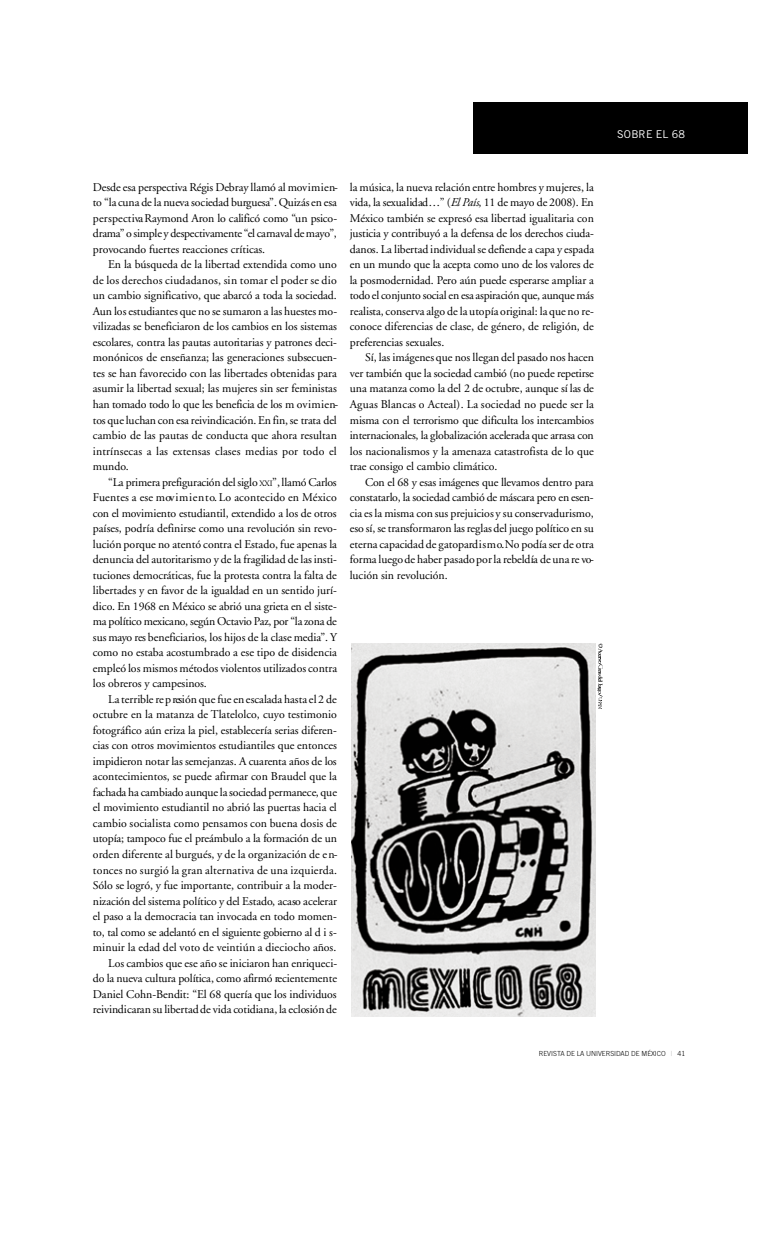
<style>
.page{position:relative;width:780px;height:1241px;background:#fff}
.page>*{position:absolute;margin:0;border:0;box-sizing:border-box;transform-origin:0 0}
.t1{font:11.88px/15.5px "Adobe Garamond";color:#000;text-align:justify}
.t2{font:10.75px "Trade Gothic";letter-spacing:.02em;color:#fff}
.t3{font:300 7px "Trade Gothic";letter-spacing:-.01em;color:#000}
.s1{font-size:8.25px}
.s2{font-style:italic}
.s3{font-weight:400;color:#bfbfbf}
</style>
<div class="page">
<div style="left:473px;top:102px;width:274px;height:52px;background:#000"></div>
<img style="left:351px;top:643px;width:244px;height:373px">
<svg style="left:597px;top:643px;width:5px;height:65px"></svg>
<p class="t2" style="left:617px;top:130px;width:69px">SOBRE EL 68</p>
<p class="t1" style="left:93px;top:180px;width:246px">Desde esa perspectiva Régis Debray llamó al mov im ie n&shy;to “la cuna de la nueva sociedad burguesa”.Quizásen esa p e rsp e c tivaRaymond Aron lo calificó como “un psico&shy;d ra m a” o simple y despectivamente “el carnaval demayo” , provocando fuertes reacciones críticas.</p>
<p class="t1" style="left:93px;top:258px;width:247px;text-align:left;text-indent:15px">En la búsqueda de la libertad extendida como uno de los derechos ciudadanos, sin tomar el poder se dio un cambio significativo, que abarcó a toda la sociedad.<br>Aun los estudiantes que no se sumaron a las huestes mo&shy;vilizadas se beneficiaron de los cambios en los sistemas e sc o la res, contra las pautas autoritarias y patrones deci&shy;monónicos de enseñanza; las generaciones subsecuen&shy;tes se han favorecido con las libertades obtenidas para asumir la libertad sexual; las mujeres sin ser feministas han tomado todo lo que les beneficia de los m ov im ie n&shy;tos que luchan con esa reivindicación. En fin,se trata del cambio de las pautas de conducta que ahora resultan intrínsecas a las extensas clases medias por todo el mundo.</p>
<p class="t1" style="left:93px;top:475px;width:246px;text-indent:15px">“La primera prefiguración delsiglo <span class="s1">X X I</span>”, llamó Carlos Fuentes a ese mov im ie n t o. Lo acontecido en México con el movimiento estudiantil, extendido a los de otros países, podría definirse como una revolución sin revo&shy;lución porque no atentó contra el Estado, fue apenas la denuncia del autoritarismo y de la fragilidad de las insti&shy;tuciones democráticas, fue la protesta contra la falta de libertades y en favor de la igualdad en un sentido jurí&shy;dico. En 1968 en México se abrió una grieta en el siste&shy;ma político mexicano, según Octavio Paz, por “la zona de sus mayo res beneficiarios, los hijos de la clase media”. Y como no estaba acostumbrado a ese tipo de disidencia empleó los mismos métodos violentos utilizados contra los obreros y campesinos.</p>
<p class="t1" style="left:93px;top:692px;width:246px;text-align:right">La terrible re p resión que fue en escalada hasta el 2 de octubre en la matanza de Tlatelolco, cuyo testimonio fotográfico aún eriza la piel, establecería serias diferen&shy;cias con otros movimientos estudiantiles que entonces im p id ie ron notar las semejanzas. A cuarenta años de los acontecimientos, se puede afirmar con Braudel que la fachada ha cambiado aunque la sociedad permanece, que el movimiento estudiantil no abrió las puertas hacia el cambio socialista como pensamos con buena dosis de utopía; tampoco fue el preámbulo a la formación de un o rden diferente al burgués, y de la organización de e n&shy;tonces no surgió la gran alternativa de una izquierd a .<br>Sólo se logró, y fue importante, contribuir a la moder&shy;nización del sistema político y del Estado, acaso acelerar el paso a la democracia tan invocada en todo momen&shy;to, tal como se adelantó en el siguiente gobierno al d i s&shy;minuir la edad del voto de veintiún a dieciocho años.<br>Los cambios que ese año se iniciaron han enriqueci-<br>do la nueva cultura política, como afirmó re c ie n te m e n te Daniel Cohn-Bendit: “El 68 quería que los individuos reivindicaran su libertad de vida cotidiana, la eclosión de</p>
<p class="t1" style="left:350px;top:180px;width:246px">la música, la nueva relación entre hombres y mujeres, la vida, la sexualidad…” (<span class="s2">El Pa ís</span>, 11 de mayo de 2008). En México también se expresó esa libertad igualitaria con justicia y contribuyó a la defensa de los derechos ciuda&shy;danos. La libertad individual se defiende a capa y espada en un mundo que la acepta como uno de los valores de la posmodernidad. Pero aún puede esperarse ampliar a todo el conjunto socialen esa aspiración que, aunque más realista, conserva algo de la utopía original: la que no re&shy;conoce diferencias de clase, de género, de religión, de preferencias sexuales.</p>
<p class="t1" style="left:350px;top:351px;width:246px;text-indent:15px">Sí, las imágenes que nos llegan del pasado nos h a c e n ver también que la sociedad cambió (no puede re p e tirse una matanza como la del 2 de octubre, aunque sí las de Aguas Blancas o Acteal). La sociedad no puede ser la misma con el terrorismo que dificulta los interc a m b io s internacionales, la globalización acelerada que arrasa con los nacionalismos y la amenaza catastrofista de lo que trae consigo el cambio climático.</p>
<p class="t1" style="left:350px;top:475px;width:246px;text-indent:15px">Con el 68 y esas imágenes que llevamos dentro para constatarlo, la sociedad cambió de máscara pero en esen&shy;cia esla misma con sus prejuicios y su conserva d u rism o , eso sí, se transformaron las reglasdel juego político en su eterna capacidad de gatopard is m o.No podía ser de otra forma luegode haber pasadoporla rebeldía de una re vo&shy;lución sin revolución.</p>
<p class="t3" style="left:538px;top:1051px;width:148px">REVISTA DE LA UNIVERSIDAD DE MÉXICO <span class="s3">|</span> 41</p>
</div>
